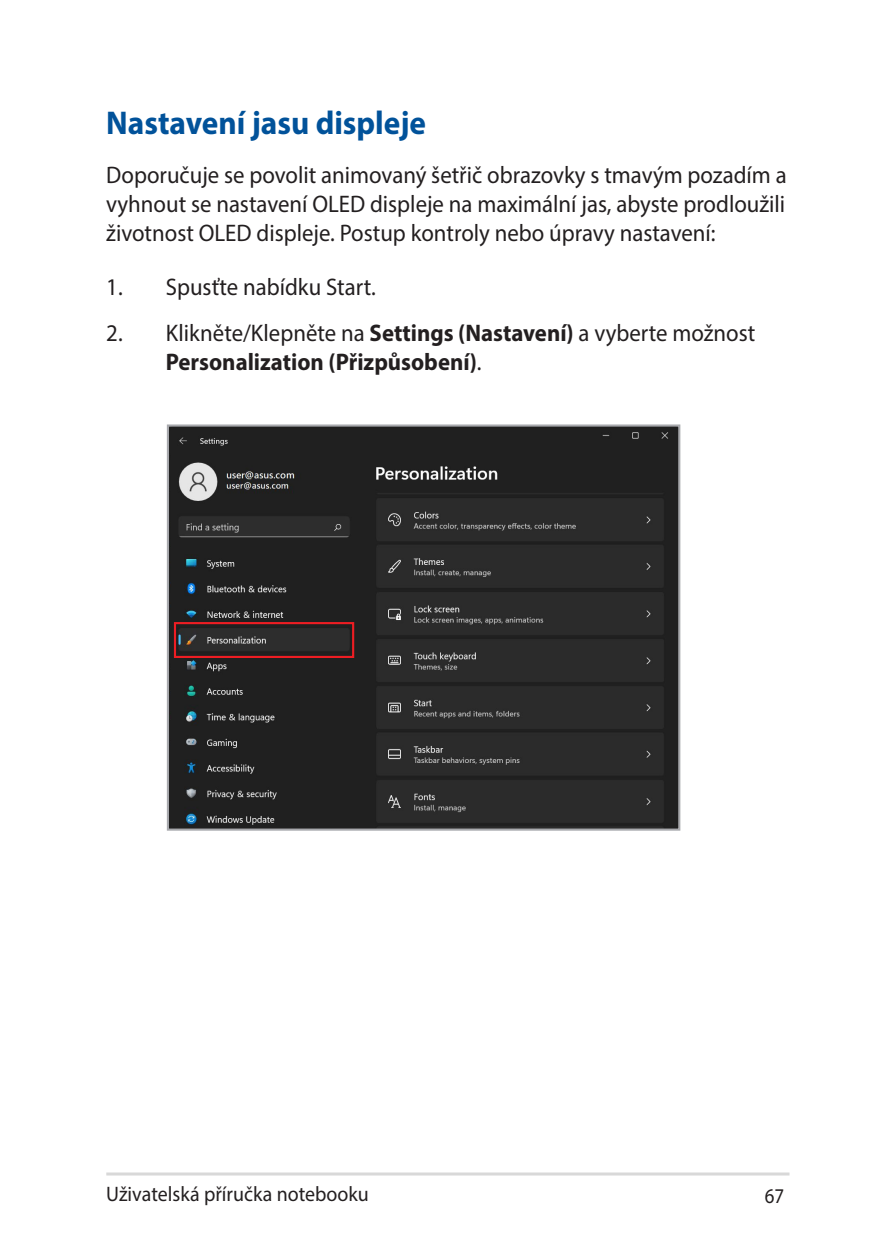
<style>
.page{position:relative;width:893px;height:1259px;background:#fff}
.page>*{position:absolute;margin:0;border:0;box-sizing:border-box;transform-origin:0 0}
.Heading_2{font:700 33px "Myriad Pro";color:#01529a;scale:.95 1}
.Body_Text{font:24px/28.8px "Myriad Pro";color:#231f20;text-align:justify;scale:.95 1}
.List{font:700 24px/28.8px "Myriad Pro";color:#231f20;scale:.95 1}
.List-2{font:24px "Myriad Pro";color:#231f20;scale:.95 1}
.t1{font:21px "Myriad Pro";color:#231f20;scale:.95 1}
.t2{font:21px "Myriad Pro";color:#231f20;scale:.9 1}
.s1{font-weight:400}
</style>
<div class="page">
<hr style="left:106px;top:1172px;width:683px;height:3px;background:#d8d8d8">
<img style="left:170px;top:427px;width:507px;height:400px">
<div style="left:167px;top:424px;width:513px;height:406px;border:2px solid #a8a9ad"></div>
<div style="left:174px;top:622px;width:180px;height:36px;border:2px solid #ee1d23"></div>
<p class="Heading_2" style="left:106px;top:101px;width:338px">Nastavení jasu displeje</p>
<p class="Body_Text" style="left:106px;top:160px;width:718px">Doporučuje se povolit animovaný šetřič obrazovky s tmavým pozadím a vyhnout se nastavení OLED displeje na maximální jas, abyste prodloužili životnost OLED displeje. Postup kontroly nebo úpravy nastavení:</p>
<p class="List-2" style="left:106px;top:272px;width:285px">1. Spusťte nabídku Start.</p>
<p class="List" style="left:166px;top:317px;width:622px;text-indent:-60px"><span class="s1">2. Klikněte/Klepněte na</span> Settings (Nastavení) <span class="s1">a vyberte možnost<br></span>Personalization (Přizpůsobení)<span class="s1">.</span></p>
<p class="t1" style="left:106px;top:1180px;width:278px">Uživatelská příručka notebooku</p>
<p class="t2" style="left:765px;top:1182px;width:23px">67</p>
</div>
